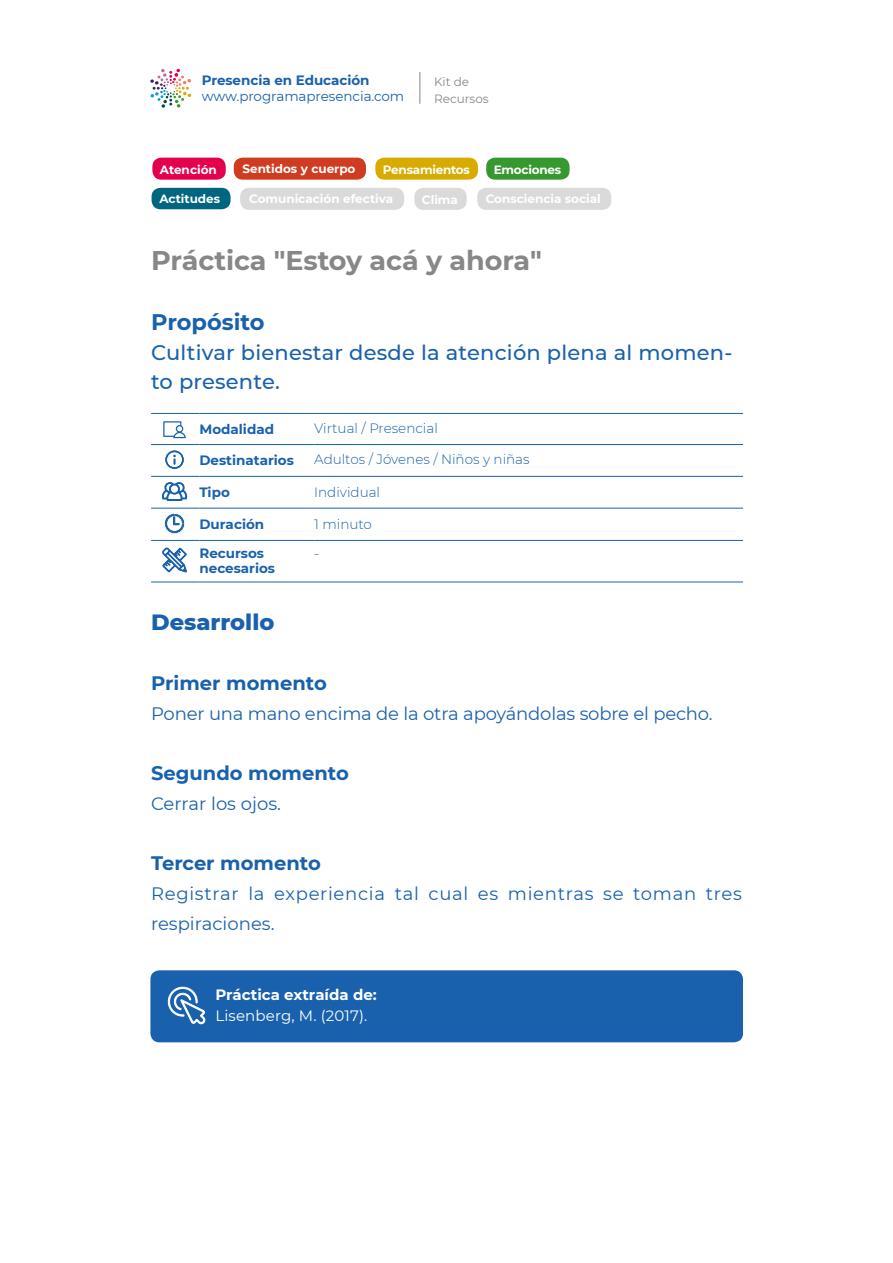
<style>
.page{position:relative;width:893px;height:1263px;background:#fff}
.page>*{position:absolute;margin:0;border:0;box-sizing:border-box;transform-origin:0 0}
.t1{font:700 27px "Montserrat";letter-spacing:-.005em;color:#878787}
.t2{font:800 22.5px "Montserrat";color:#1961ac}
.t3{font:700 22.5px "Montserrat";color:#1961ac}
.t4{font:500 21px/28.5px "Montserrat";letter-spacing:.01em;color:#1961ac}
.t5{font:700 19.5px "Montserrat";color:#1961ac}
.t6{font:18px "Montserrat";color:#1961ac}
.t7{font:18px/30px "Montserrat";letter-spacing:.04em;color:#1961ac}
.t8{font:700 15px "Montserrat";color:#fff}
.t9{font:15px "Montserrat";letter-spacing:.01em;color:#fff}
.t10{font:700 13.5px/15px "Montserrat";color:#1961ac}
.t11{font:300 13.5px "Montserrat";color:#1961ac}
.t12{font:13.5px "Montserrat";letter-spacing:-.005em;color:#1961ac}
.t13{font:700 12px "Montserrat";color:#fff}
.t14{font:700 12px "Montserrat";letter-spacing:-.02em;color:#fff}
.t15{font:12px/16.5px "Montserrat";letter-spacing:-.005em;color:#878787}
</style>
<div class="page">
<svg style="left:150px;top:69px;width:41px;height:39px"></svg>
<hr style="left:419px;top:72px;width:1px;height:32px;background:#878787">
<hr style="left:151px;top:413px;width:48px;height:1px;background:#1961ac">
<hr style="left:199px;top:413px;width:115px;height:1px;background:#1961ac">
<hr style="left:314px;top:413px;width:429px;height:1px;background:#1961ac">
<hr style="left:151px;top:444px;width:48px;height:1px;background:#1961ac">
<hr style="left:199px;top:444px;width:115px;height:1px;background:#1961ac">
<hr style="left:314px;top:444px;width:429px;height:1px;background:#1961ac">
<hr style="left:151px;top:476px;width:48px;height:1px;background:#1961ac">
<hr style="left:199px;top:476px;width:115px;height:1px;background:#1961ac">
<hr style="left:314px;top:476px;width:429px;height:1px;background:#1961ac">
<hr style="left:151px;top:508px;width:48px;height:1px;background:#1961ac">
<hr style="left:199px;top:508px;width:115px;height:1px;background:#1961ac">
<hr style="left:314px;top:508px;width:429px;height:1px;background:#1961ac">
<hr style="left:151px;top:540px;width:48px;height:1px;background:#1961ac">
<hr style="left:151px;top:582px;width:48px;height:1px;background:#1961ac">
<hr style="left:199px;top:540px;width:115px;height:1px;background:#1961ac">
<hr style="left:199px;top:582px;width:115px;height:1px;background:#1961ac">
<hr style="left:314px;top:540px;width:429px;height:1px;background:#1961ac">
<hr style="left:314px;top:582px;width:429px;height:1px;background:#1961ac">
<svg style="left:163px;top:421px;width:23px;height:17px"></svg>
<svg style="left:165px;top:450px;width:19px;height:19px"></svg>
<svg style="left:162px;top:482px;width:25px;height:19px"></svg>
<svg style="left:165px;top:514px;width:19px;height:19px"></svg>
<svg style="left:162px;top:548px;width:25px;height:24px"></svg>
<div style="left:150px;top:970px;width:593px;height:72px;background:#1961ac;border-radius:9px"></div>
<svg style="left:167px;top:986px;width:39px;height:39px"></svg>
<div style="left:152px;top:158px;width:74px;height:22px;background:#e5004e;border-radius:9px"></div>
<div style="left:234px;top:158px;width:132px;height:22px;background:#cf3c21;border-radius:9px"></div>
<div style="left:375px;top:158px;width:103px;height:22px;background:#d7ab00;border-radius:9px"></div>
<div style="left:486px;top:158px;width:84px;height:22px;background:#369930;border-radius:9px"></div>
<div style="left:152px;top:188px;width:79px;height:21px;background:#006580;border-radius:9px"></div>
<div style="left:240px;top:188px;width:164px;height:22px;background:#dadada;border-radius:9px"></div>
<div style="left:414px;top:188px;width:53px;height:22px;background:#dadada;border-radius:9px"></div>
<div style="left:477px;top:188px;width:134px;height:22px;background:#dadada;border-radius:9px"></div>
<p class="t10" style="left:202px;top:72px;width:169px">Presencia en Educación</p>
<p class="t12" style="left:202px;top:87px;width:204px">www.programapresencia.com</p>
<p class="t15" style="left:434px;top:73px;width:56px">Kit de<br>Recursos</p>
<p class="t13" style="left:160px;top:161px;width:58px">Atención</p>
<p class="t13" style="left:242px;top:160px;width:115px">Sentidos y cuerpo</p>
<p class="t14" style="left:383px;top:161px;width:88px">Pensamientos</p>
<p class="t14" style="left:494px;top:161px;width:69px">Emociones</p>
<p class="t13" style="left:159px;top:190px;width:62px">Actitudes</p>
<p class="t13" style="left:249px;top:190px;width:146px">Comunicación efectiva</p>
<p class="t13" style="left:422px;top:191px;width:38px">Clima</p>
<p class="t13" style="left:486px;top:190px;width:117px">Consciencia social</p>
<h1 class="t1" style="left:151px;top:241px;width:392px">Práctica "Estoy acá y ahora"</h1>
<h2 class="t3" style="left:151px;top:306px;width:115px">Propósito</h2>
<h3 class="t4" style="left:151px;top:337px;width:583px">Cultivar bienestar desde la atención plena al momen&shy;to presente.</h3>
<p class="t10" style="left:199px;top:421px;width:76px">Modalidad</p>
<p class="t11" style="left:314px;top:419px;width:125px">Virtual / Presencial</p>
<p class="t10" style="left:199px;top:452px;width:96px">Destinatarios</p>
<p class="t11" style="left:314px;top:450px;width:217px">Adultos / Jóvenes / Niños y niñas</p>
<p class="t10" style="left:199px;top:484px;width:32px">Tipo</p>
<p class="t11" style="left:314px;top:483px;width:67px">Individual</p>
<p class="t10" style="left:199px;top:516px;width:66px">Duración</p>
<p class="t11" style="left:314px;top:515px;width:59px">1 minuto</p>
<p class="t10" style="left:199px;top:545px;width:77px">Recursos necesarios</p>
<p class="t11" style="left:314px;top:544px;width:7px">-</p>
<h2 class="t2" style="left:151px;top:606px;width:125px">Desarrollo</h2>
<h3 class="t5" style="left:151px;top:669px;width:177px">Primer momento</h3>
<h3 class="t6" style="left:151px;top:701px;width:563px">Poner una mano encima de la otra apoyándolas sobre el pecho.</h3>
<h3 class="t5" style="left:151px;top:759px;width:199px">Segundo momento</h3>
<h3 class="t6" style="left:151px;top:791px;width:131px">Cerrar los ojos.</h3>
<h3 class="t5" style="left:151px;top:849px;width:171px">Tercer momento</h3>
<h3 class="t7" style="left:151px;top:878px;width:592px">Registrar la experiencia tal cual es mientras se toman tres respiraciones.</h3>
<p class="t8" style="left:215px;top:984px;width:163px">Práctica extraída de:</p>
<p class="t9" style="left:215px;top:1005px;width:153px">Lisenberg, M. (2017).</p>
</div>
